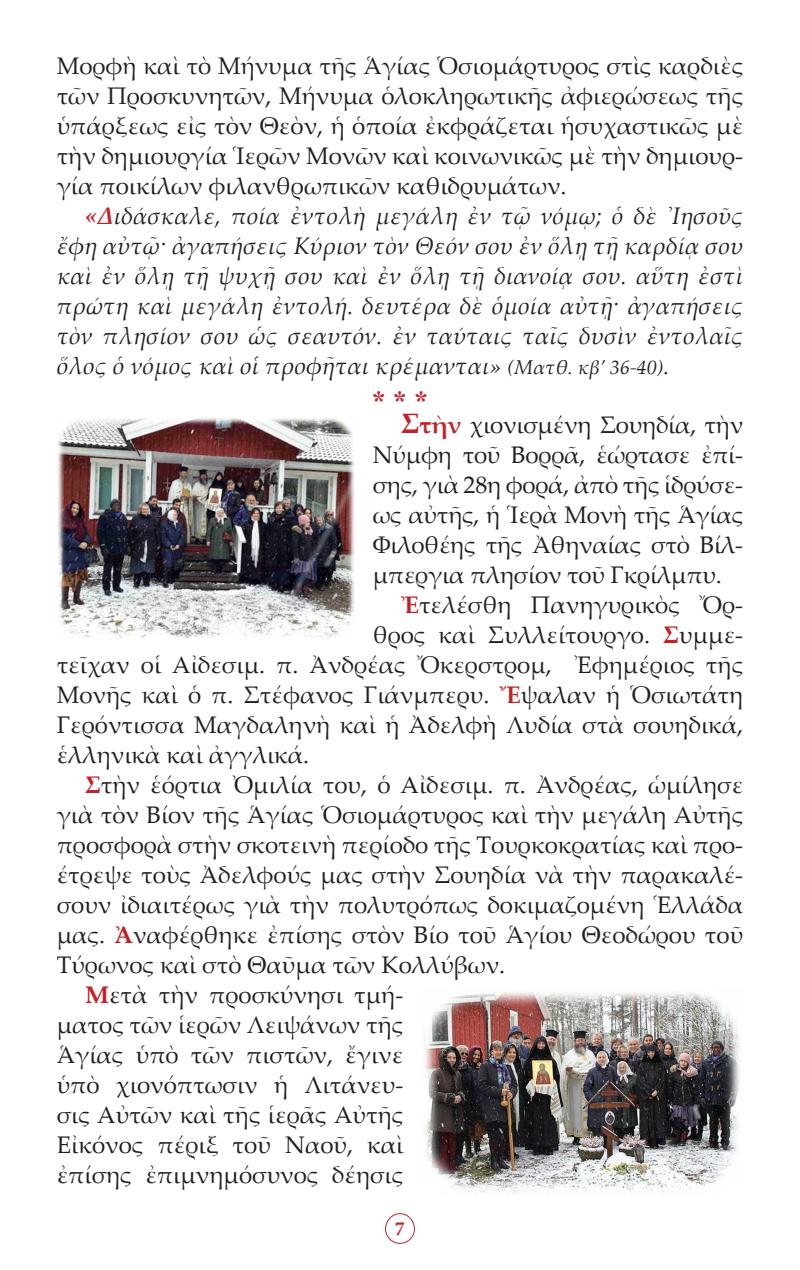
<style>
.page{position:relative;width:800px;height:1270px;background:#fff}
.page>*{position:absolute;margin:0;border:0;box-sizing:border-box;transform-origin:0 0}
.t1{font:28px "CTOS New Times Bold Test 1";color:#c62026}
.t2{font:24px/30px "Palatino Linotype";color:#231f20;text-align:justify}
.t3{font:italic 24px/30px "Palatino Linotype";color:#231f20;text-align:justify}
.t4{font:700 20px "Minion Pro";color:#c62026}
.s1{font-weight:700;color:#c62026}
.s2{font-size:20px}
.s3{font-weight:700;font-size:28px;color:#c62026}
</style>
<div class="page">
<img style="left:58px;top:418px;width:296px;height:221px">
<img style="left:425px;top:992px;width:315px;height:201px">
<div style="left:385px;top:1213px;width:30px;height:31px;border:1px solid #c62026;border-radius:50%"></div>
<p class="t2" style="left:57px;top:50px;width:688px">Μορφὴ καὶ τὸ Μήνυμα τῆς Ἁγίας Ὁσιομάρτυρος στὶς καρδιὲς τῶν Προσκυνητῶν, Μήνυμα ὁλοκληρωτικῆς ἀφιερώσεως τῆς ὑπάρξεως εἰς τὸν Θεὸν, ἡ ὁποία ἐκφράζεται ἡσυχαστικῶς μὲ τὴν δημιουργία Ἱερῶν Μονῶν καὶ κοινωνικῶς μὲ τὴν δημιουρ&shy;γία ποικίλων φιλανθρωπικῶν καθιδρυμάτων.</p>
<p class="t3" style="left:57px;top:200px;width:688px;text-indent:28px"><span class="s1">«Δ</span>ιδάσκαλε, ποία ἐντολὴ μεγάλη ἐν τῷ νόμῳ; ὁ δὲ ᾿Ιησοῦς ἔφη αὐτῷ· ἀγαπήσεις Κύριον τὸν Θεόν σου ἐν ὅλῃ τῇ καρδίᾳ σου καὶ ἐν ὅλῃ τῇ ψυχῇ σου καὶ ἐν ὅλῃ τῇ διανοίᾳ σου. αὕτη ἐστὶ πρώτη καὶ μεγάλη ἐντολή. δευτέρα δὲ ὁμοία αὐτῇ· ἀγαπήσεις τὸν πλησίον σου ὡς σεαυτόν. ἐν ταύταις ταῖς δυσὶν ἐντολαῖς ὅλος ὁ νόμος καὶ οἱ προφῆται κρέμανται» <span class="s2">(Ματθ. κβ’ 36-40)</span>.</p>
<p class="t1" style="left:372px;top:385px;width:57px">* * *</p>
<p class="t2" style="left:373px;top:409px;width:372px;text-indent:28px"><span class="s3">Σ</span><span class="s1">τὴν</span> χιονισμένη Σουηδία, τὴν Νύμφη τοῦ Βορρᾶ, ἑώρτασε ἐπί&shy;σης, γιὰ 28η φορά, ἀπὸ τῆς ἱδρύσε&shy;ως αὐτῆς, ἡ Ἱερὰ Μονὴ τῆς Ἁγίας Φιλοθέης τῆς Ἀθηναίας στὸ Βίλ&shy;μπεργια πλησίον τοῦ Γκρίλμπυ.</p>
<p class="t2" style="left:401px;top:589px;width:344px"><span class="s1">Ἐ</span>τελέσθη Πανηγυρικὸς Ὄρ-</p>
<p class="t2" style="left:373px;top:619px;width:372px">θρος καὶ Συλλείτουργο. <span class="s1">Σ</span>υμμε-</p>
<p class="t2" style="left:57px;top:649px;width:688px">τεῖχαν οἱ Αἰδεσιμ. π. Ἀνδρέας Ὄκερστρομ, Ἐφημέριος τῆς</p>
<p class="t2" style="left:57px;top:679px;width:688px">Μονῆς καὶ ὁ π. Στέφανος Γιάνμπερυ. <span class="s1">Ἔ</span>ψαλαν ἡ Ὁσιωτάτη</p>
<p class="t2" style="left:57px;top:709px;width:688px">Γερόντισσα Μαγδαληνὴ καὶ ἡ Ἀδελφὴ Λυδία στὰ σουηδικά,</p>
<p class="t2" style="left:57px;top:739px;width:254px">ἑλληνικὰ καὶ ἀγγλικά.</p>
<p class="t2" style="left:57px;top:769px;width:688px;text-indent:28px"><span class="s1">Σ</span>τὴν ἑόρτια Ὀμιλία του, ὁ Αἰδεσιμ. π. Ἀνδρέας, ὡμίλησε γιὰ τὸν Βίον τῆς Ἁγίας Ὁσιομάρτυρος καὶ τὴν μεγάλη Αὐτῆς προσφορὰ στὴν σκοτεινὴ περίοδο τῆς Τουρκοκρατίας καὶ προ&shy;έτρεψε τοὺς Ἀδελφούς μας στὴν Σουηδία νὰ τὴν παρακαλέ&shy;σουν ἰδιαιτέρως γιὰ τὴν πολυτρόπως δοκιμαζομένη Ἑλλάδα μας. <span class="s1">Ἀ</span>ναφέρθηκε ἐπίσης στὸν Βίο τοῦ Ἁγίου Θεοδώρου τοῦ Τύρωνος καὶ στὸ Θαῦμα τῶν Κολλύβων.</p>
<p class="t2" style="left:57px;top:979px;width:348px;text-indent:28px"><span class="s1">Μ</span>ετὰ τὴν προσκύνησι τμή&shy;ματος τῶν ἱερῶν Λειψάνων τῆς Ἁγίας ὑπὸ τῶν πιστῶν, ἔγινε ὑπὸ χιονόπτωσιν ἡ Λιτάνευ&shy;σις Αὐτῶν καὶ τῆς ἱερᾶς Αὐτῆς Εἰκόνος πέριξ τοῦ Ναοῦ, καὶ ἐπίσης ἐπιμνημόσυνος δέησις</p>
<p class="t4" style="left:395px;top:1215px;width:11px">7</p>
</div>
